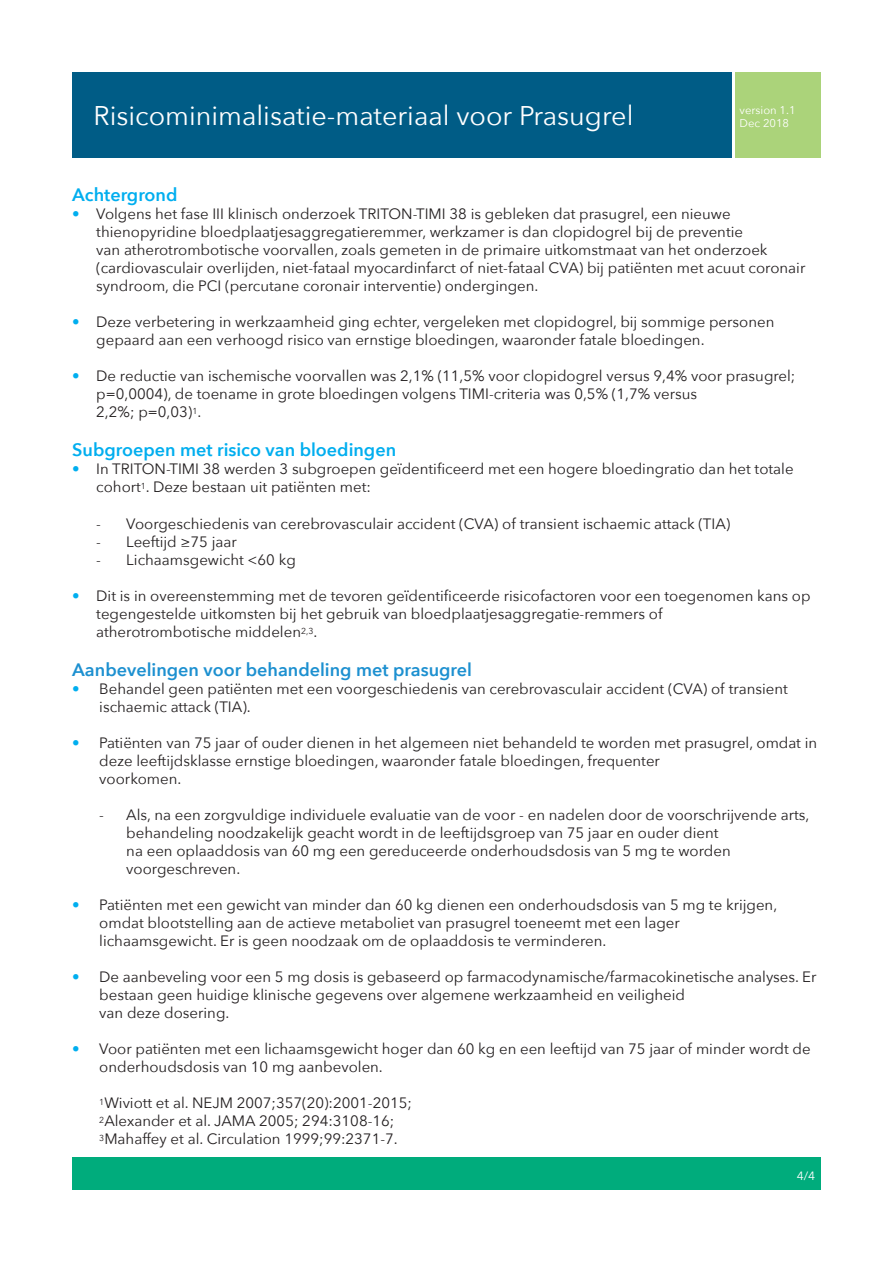
<style>
.page{position:relative;width:893px;height:1263px;background:#fff}
.page>*{position:absolute;margin:0;border:0;box-sizing:border-box;transform-origin:0 0}
.t1{font:27px "Avenir Next";color:#fff}
.t2{font:600 18px "Avenir Next";color:#00aeef}
.t3{font:600 18px "Avenir Next";color:#1d90d0}
.t4{font:15px/18px "Avenir Next";color:#231f20}
.t5{font:12px "Avenir Next";color:#fff}
.t6{font:11.25px "Avenir Next";color:#fff}
.s1{color:#00aeef}
</style>
<div class="page">
<div style="left:72px;top:73px;width:660px;height:85px;background:#005c86"></div>
<div style="left:735px;top:73px;width:85px;height:85px;background:#abd37a"></div>
<div style="left:72px;top:1157px;width:749px;height:33px;background:#00ac7c"></div>
<h1 class="t1" style="left:94px;top:93px;width:541px">Risicominimalisatie-materiaal voor Prasugrel</h1>
<p class="t6" style="left:740px;top:101px;width:57px">version 1.1</p>
<p class="t6" style="left:740px;top:114px;width:51px">Dec 2018</p>
<p class="t2" style="left:72px;top:179px;width:107px">Achtergrond</p>
<p class="t4" style="left:96px;top:204px;width:711px;text-indent:-24px"><span class="s1">•</span> Volgens het fase III klinisch onderzoek TRITON-TIMI 38 is gebleken dat prasugrel, een nieuwe thienopyridine bloedplaatjesaggregatieremmer, werkzamer is dan clopidogrel bij de preventie<br>van atherotrombotische voorvallen, zoals gemeten in de primaire uitkomstmaat van het onderzoek (cardiovasculair overlijden, niet-fataal myocardinfarct of niet-fataal CVA) bij patiënten met acuut coronair syndroom, die PCI (percutane coronair interventie) ondergingen.</p>
<p class="t4" style="left:96px;top:312px;width:680px;text-indent:-24px"><span class="s1">•</span> Deze verbetering in werkzaamheid ging echter, vergeleken met clopidogrel, bij sommige personen gepaard aan een verhoogd risico van ernstige bloedingen, waaronder fatale bloedingen.</p>
<p class="t4" style="left:96px;top:366px;width:701px;text-indent:-24px"><span class="s1">•</span> De reductie van ischemische voorvallen was 2,1% (11,5% voor clopidogrel versus 9,4% voor prasugrel; p=0,0004), de toename in grote bloedingen volgens TIMI-criteria was 0,5% (1,7% versus<br>2,2%; p=0,03)<sup>1</sup>.</p>
<p class="t2" style="left:72px;top:435px;width:325px">Subgroepen met risico van bloedingen</p>
<p class="t4" style="left:96px;top:460px;width:699px;text-indent:-24px"><span class="s1">•</span> In TRITON-TIMI 38 werden 3 subgroepen geïdentificeerd met een hogere bloedingratio dan het totale cohort<sup>1</sup>. Deze bestaan uit patiënten met:</p>
<p class="t4" style="left:96px;top:514px;width:636px">- Voorgeschiedenis van cerebrovasculair accident (CVA) of transient ischaemic attack (TIA)</p>
<p class="t4" style="left:96px;top:532px;width:142px">- Leeftijd ≥75 jaar</p>
<p class="t4" style="left:96px;top:550px;width:201px">- Lichaamsgewicht &lt;60 kg</p>
<p class="t4" style="left:96px;top:586px;width:716px;text-indent:-24px"><span class="s1">•</span> Dit is in overeenstemming met de tevoren geïdentificeerde risicofactoren voor een toegenomen kans op tegengestelde uitkomsten bij het gebruik van bloedplaatjesaggregatie-remmers of<br>atherotrombotische middelen<sup>2,3</sup>.</p>
<p class="t3" style="left:72px;top:654px;width:401px">Aanbevelingen voor behandeling met prasugrel</p>
<p class="t4" style="left:99px;top:679px;width:690px;text-indent:-27px"><span class="s1">•</span> Behandel geen patiënten met een voorgeschiedenis van cerebrovasculair accident (CVA) of transient ischaemic attack (TIA).</p>
<p class="t4" style="left:99px;top:733px;width:719px;text-indent:-27px"><span class="s1">•</span> Patiënten van 75 jaar of ouder dienen in het algemeen niet behandeld te worden met prasugrel, omdat in deze leeftijdsklasse ernstige bloedingen, waaronder fatale bloedingen, frequenter<br>voorkomen.</p>
<p class="t4" style="left:126px;top:805px;width:685px;text-indent:-27px">- Als, na een zorgvuldige individuele evaluatie van de voor - en nadelen door de voorschrijvende arts, behandeling noodzakelijk geacht wordt in de leeftijdsgroep van 75 jaar en ouder dient<br>na een oplaaddosis van 60 mg een gereduceerde onderhoudsdosis van 5 mg te worden voorgeschreven.</p>
<p class="t4" style="left:99px;top:895px;width:679px;text-indent:-27px"><span class="s1">•</span> Patiënten met een gewicht van minder dan 60 kg dienen een onderhoudsdosis van 5 mg te krijgen, omdat blootstelling aan de actieve metaboliet van prasugrel toeneemt met een lager lichaamsgewicht. Er is geen noodzaak om de oplaaddosis te verminderen.</p>
<p class="t4" style="left:99px;top:967px;width:719px;text-indent:-27px"><span class="s1">•</span> De aanbeveling voor een 5 mg dosis is gebaseerd op farmacodynamische/farmacokinetische analyses. Er bestaan geen huidige klinische gegevens over algemene werkzaamheid en veiligheid<br>van deze dosering.</p>
<p class="t4" style="left:99px;top:1039px;width:713px;text-indent:-27px"><span class="s1">•</span> Voor patiënten met een lichaamsgewicht hoger dan 60 kg en een leeftijd van 75 jaar of minder wordt de onderhoudsdosis van 10 mg aanbevolen.</p>
<p class="t4" style="left:99px;top:1093px;width:314px"><sup>1</sup>Wiviott et al. NEJM 2007;357(20):2001-2015;<br><sup>2</sup>Alexander et al. JAMA 2005; 294:3108-16;<br><sup>3</sup>Mahaffey et al. Circulation 1999;99:2371-7.</p>
<p class="t5" style="left:797px;top:1165px;width:20px">4/4</p>
</div>
